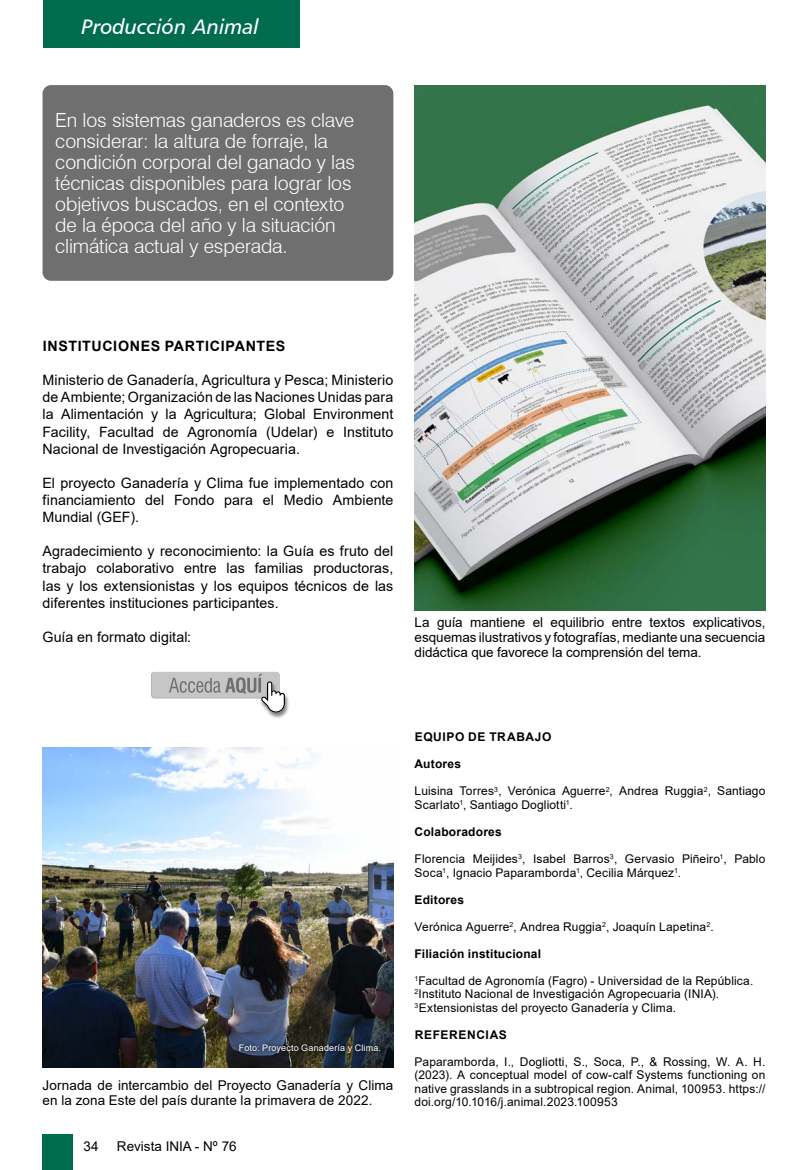
<style>
.page{position:relative;width:808px;height:1170px;background:#fff}
.page>*{position:absolute;margin:0;border:0;box-sizing:border-box;transform-origin:0 0}
.t1{font:21px "Humanist 777 BT Italic B";color:#fff}
.t2{font:300 19.5px/21px "Swiss 721 BT";letter-spacing:-.005em;color:#fff}
.t3{font:14.25px/17.1px "Arial";letter-spacing:.005em;color:#000;text-align:justify}
.t4{font:700 14.25px "Arial";letter-spacing:.04em;color:#000}
.t5{font:13.5px/15px "Arial";color:#000}
.t6{font:12px/13.5px "Arial";letter-spacing:.01em;color:#000}
.t7{font:700 12px "Arial";letter-spacing:.02em;color:#000}
.t8{font:700 12px "Arial";letter-spacing:.055em;color:#000}
.t9{font:700 12px "Arial";letter-spacing:.05em;color:#000}
.t10{font:9px "Arial";letter-spacing:.02em;color:#fff}
</style>
<div class="page">
<div style="left:43px;top:0;width:257px;height:47px;background:#006c4f"></div>
<div style="left:43px;top:1134px;width:30px;height:35px;background:#006c4f"></div>
<img style="left:43px;top:747px;width:350px;height:320px">
<div style="left:43px;top:85px;width:350px;height:196px;background:#706f6f;border-radius:9px"></div>
<svg style="left:235px;top:1039px;width:149px;height:17px;background:#29323f"></svg>
<div style="left:151px;top:671px;width:129px;height:27px;background:#f3f3f3;border-radius:4px"></div>
<div style="left:260px;top:681px;width:30px;height:38px;background:#000;opacity:.5"></div>
<svg style="left:151px;top:672px;width:134px;height:40px"></svg>
<img style="left:415px;top:85px;width:350px;height:525px">
<h1 class="t1" style="left:81px;top:13px;width:179px">Producción Animal</h1>
<p class="t2" style="left:55px;top:110px;width:301px">En los sistemas ganaderos es clave considerar: la altura de forraje, la condición corporal del ganado y las técnicas disponibles para lograr los objetivos buscados, en el contexto de la época del año y la situación climática actual y esperada.</p>
<p class="t4" style="left:43px;top:336px;width:244px">INSTITUCIONES PARTICIPANTES</p>
<p class="t3" style="left:43px;top:371px;width:352px">Ministerio de Ganadería, Agricultura y Pesca; Ministerio de Ambiente; Organización de las Naciones Unidas para la Alimentación y la Agricultura; Global Environment Facility, Facultad de Agronomía (Udelar) e Instituto Nacional de Investigación Agropecuaria.</p>
<p class="t3" style="left:43px;top:474px;width:352px">El proyecto Ganadería y Clima fue implementado con financiamiento del Fondo para el Medio Ambiente Mundial (GEF).</p>
<p class="t3" style="left:43px;top:542px;width:352px">Agradecimiento y reconocimiento: la Guía es fruto del trabajo colaborativo entre las familias productoras, las y los extensionistas y los equipos técnicos de las diferentes instituciones participantes.</p>
<p class="t3" style="left:43px;top:628px;width:150px">Guía en formato digital:</p>
<p class="t5" style="left:415px;top:615px;width:352px;text-align:justify">La guía mantiene el equilibrio entre textos explicativos, esquemas ilustrativos y fotografías, mediante una secuencia didáctica que favorece la comprensión del tema.</p>
<p class="t10" style="left:239px;top:1041px;width:144px">Foto: Proyecto Ganadería y Clima.</p>
<p class="t5" style="left:43px;top:1077px;width:352px">Jornada de intercambio del Proyecto Ganadería y Clima en la zona Este del país durante la primavera de 2022.</p>
<p class="t5" style="left:84px;top:1138px;width:17px">34</p>
<p class="t5" style="left:117px;top:1138px;width:121px">Revista INIA - Nº 76</p>
<p class="t8" style="left:415px;top:728px;width:138px">EQUIPO DE TRABAJO</p>
<p class="t7" style="left:415px;top:755px;width:48px">Autores</p>
<p class="t6" style="left:415px;top:784px;width:352px">Luisina Torres<sup>3</sup>, Verónica Aguerre<sup>2</sup>, Andrea Ruggia<sup>2</sup>, Santiago<br>Scarlato<sup>1</sup>, Santiago Dogliotti<sup>1</sup>.</p>
<p class="t7" style="left:415px;top:823px;width:89px">Colaboradores</p>
<p class="t6" style="left:415px;top:851px;width:352px">Florencia Meijides<sup>3</sup>, Isabel Barros<sup>3</sup>, Gervasio Piñeiro<sup>1</sup>, Pablo<br>Soca<sup>1</sup>, Ignacio Paparamborda<sup>1</sup>, Cecilia Márquez<sup>1</sup>.</p>
<p class="t7" style="left:415px;top:890px;width:51px">Editores</p>
<p class="t6" style="left:415px;top:919px;width:301px">Verónica Aguerre<sup>2</sup>, Andrea Ruggia<sup>2</sup>, Joaquín Lapetina<sup>2</sup>.</p>
<p class="t7" style="left:415px;top:944px;width:128px">Filiación institucional</p>
<p class="t6" style="left:415px;top:973px;width:340px"><sup>1</sup>Facultad de Agronomía (Fagro) - Universidad de la República.<br><sup>2</sup>Instituto Nacional de Investigación Agropecuaria (INIA).<br><sup>3</sup>Extensionistas del proyecto Ganadería y Clima.</p>
<p class="t9" style="left:415px;top:1025px;width:94px">REFERENCIAS</p>
<p class="t6" style="left:415px;top:1054px;width:352px;text-align:justify">Paparamborda, I., Dogliotti, S., Soca, P., &amp; Rossing, W. A. H. (2023). A conceptual model of cow-calf Systems functioning on native grasslands in a subtropical region. Animal, 100953. https:// doi.org/10.1016/j.animal.2023.100953</p>
</div>
